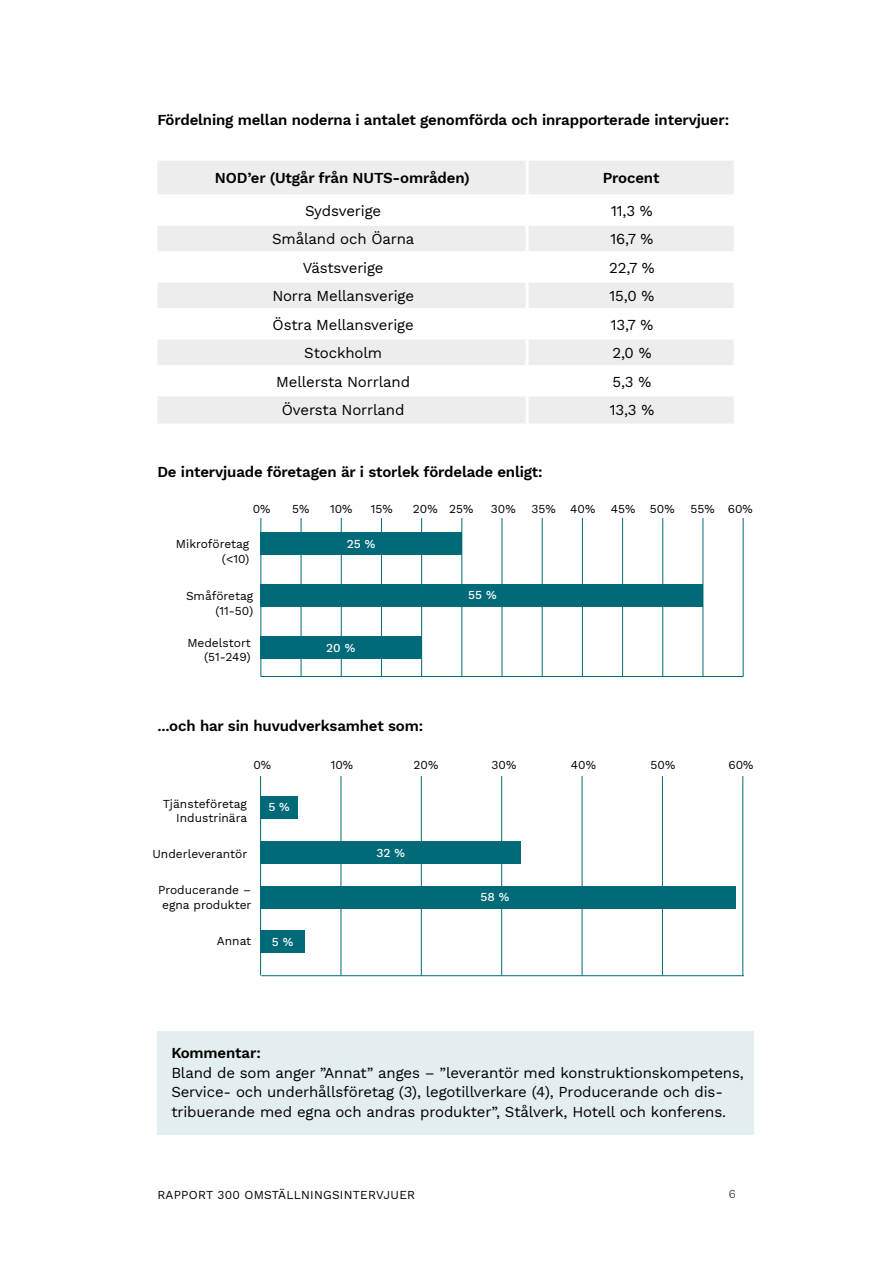
<style>
.page{position:relative;width:893px;height:1263px;background:#fff}
.page>*{position:absolute;margin:0;border:0;box-sizing:border-box;transform-origin:0 0}
.Brödtext{font:15px/19.5px "Work Sans";letter-spacing:-.01em;color:#000}
.Rubrik_H2{font:600 15px "Work Sans";letter-spacing:-.01em;color:#000}
.Brödtext-2{font:600 15px "Work Sans";letter-spacing:-.01em;color:#000}
.Tabelltext{font:12px/14.4px "Work Sans";color:#000;text-align:right}
.Tabelltext-2{font:12px "Work Sans";letter-spacing:.02em;color:#000}
.t1{font:500 12px "Work Sans";color:#fff}
.t2{font:300 12px "Work Sans";color:#000}
.s1{font-weight:600}
</style>
<div class="page">
<hr style="left:261px;top:518px;width:1px;height:158px;background:#006a79">
<hr style="left:301px;top:518px;width:1px;height:158px;background:#006a79">
<hr style="left:341px;top:518px;width:1px;height:158px;background:#006a79">
<hr style="left:381px;top:518px;width:1px;height:158px;background:#006a79">
<hr style="left:421px;top:518px;width:1px;height:158px;background:#006a79">
<hr style="left:462px;top:518px;width:1px;height:158px;background:#006a79">
<hr style="left:502px;top:518px;width:1px;height:158px;background:#006a79">
<hr style="left:542px;top:518px;width:1px;height:158px;background:#006a79">
<hr style="left:582px;top:518px;width:1px;height:158px;background:#006a79">
<hr style="left:622px;top:518px;width:1px;height:158px;background:#006a79">
<hr style="left:662px;top:518px;width:1px;height:158px;background:#006a79">
<hr style="left:703px;top:518px;width:1px;height:158px;background:#006a79">
<hr style="left:261px;top:676px;width:482px;height:1px;background:#006a79">
<hr style="left:743px;top:518px;width:1px;height:158px;background:#006a79">
<div style="left:261px;top:532px;width:201px;height:23px;background:#006a79"></div>
<div style="left:261px;top:636px;width:161px;height:23px;background:#006a79"></div>
<div style="left:261px;top:584px;width:442px;height:23px;background:#006a79"></div>
<svg style="left:158px;top:161px;width:576px;height:262px;fill:#ededed"></svg>
<hr style="left:526px;top:161px;width:3px;height:33px;background:#fff">
<hr style="left:157px;top:194px;width:370px;height:3px;background:#fff">
<hr style="left:527px;top:194px;width:210px;height:3px;background:#fff">
<hr style="left:526px;top:197px;width:3px;height:26px;background:#fff">
<hr style="left:157px;top:223px;width:370px;height:3px;background:#fff">
<hr style="left:527px;top:223px;width:210px;height:3px;background:#fff">
<hr style="left:526px;top:226px;width:3px;height:25px;background:#fff">
<hr style="left:158px;top:251px;width:369px;height:3px;background:#fff">
<hr style="left:527px;top:251px;width:210px;height:3px;background:#fff">
<hr style="left:526px;top:254px;width:3px;height:26px;background:#fff">
<hr style="left:158px;top:280px;width:369px;height:3px;background:#fff">
<hr style="left:527px;top:280px;width:210px;height:3px;background:#fff">
<hr style="left:526px;top:283px;width:3px;height:25px;background:#fff">
<hr style="left:158px;top:308px;width:369px;height:3px;background:#fff">
<hr style="left:527px;top:308px;width:210px;height:3px;background:#fff">
<hr style="left:526px;top:311px;width:3px;height:26px;background:#fff">
<hr style="left:158px;top:337px;width:369px;height:3px;background:#fff">
<hr style="left:527px;top:337px;width:210px;height:3px;background:#fff">
<hr style="left:526px;top:340px;width:3px;height:25px;background:#fff">
<hr style="left:158px;top:365px;width:369px;height:3px;background:#fff">
<hr style="left:527px;top:365px;width:210px;height:3px;background:#fff">
<hr style="left:526px;top:368px;width:3px;height:25px;background:#fff">
<hr style="left:158px;top:393px;width:369px;height:3px;background:#fff">
<hr style="left:527px;top:393px;width:210px;height:3px;background:#fff">
<hr style="left:526px;top:396px;width:3px;height:27px;background:#fff">
<hr style="left:260px;top:776px;width:1px;height:199px;background:#006a79">
<hr style="left:341px;top:776px;width:1px;height:199px;background:#006a79">
<hr style="left:421px;top:776px;width:1px;height:199px;background:#006a79">
<hr style="left:501px;top:776px;width:1px;height:199px;background:#006a79">
<hr style="left:582px;top:776px;width:1px;height:199px;background:#006a79">
<hr style="left:662px;top:776px;width:1px;height:199px;background:#006a79">
<hr style="left:261px;top:975px;width:483px;height:1px;background:#006a79">
<hr style="left:743px;top:776px;width:1px;height:199px;background:#006a79">
<div style="left:260px;top:796px;width:37px;height:23px;background:#006a79"></div>
<div style="left:260px;top:886px;width:476px;height:22px;background:#006a79"></div>
<div style="left:260px;top:930px;width:45px;height:23px;background:#006a79"></div>
<div style="left:260px;top:841px;width:261px;height:23px;background:#006a79"></div>
<div style="left:157px;top:1031px;width:597px;height:104px;background:#e3eef1"></div>
<p class="Rubrik_H2" style="left:157px;top:108px;width:573px">Fördelning mellan noderna i antalet genomförda och inrapporterade intervjuer:</p>
<p class="Brödtext-2" style="left:215px;top:167px;width:256px">NOD’er (Utgår från NUTS-områden)</p>
<p class="Brödtext-2" style="left:603px;top:167px;width:58px">Procent</p>
<p class="Brödtext" style="left:305px;top:200px;width:77px">Sydsverige</p>
<p class="Brödtext" style="left:611px;top:200px;width:43px">11,3 %</p>
<p class="Brödtext" style="left:272px;top:229px;width:144px">Småland och Öarna</p>
<p class="Brödtext" style="left:611px;top:229px;width:44px">16,7 %</p>
<p class="Brödtext" style="left:303px;top:257px;width:82px">Västsverige</p>
<p class="Brödtext" style="left:609px;top:257px;width:47px">22,7 %</p>
<p class="Brödtext" style="left:272px;top:286px;width:143px">Norra Mellansverige</p>
<p class="Brödtext" style="left:610px;top:286px;width:46px">15,0 %</p>
<p class="Brödtext" style="left:273px;top:314px;width:143px">Östra Mellansverige</p>
<p class="Brödtext" style="left:611px;top:314px;width:44px">13,7 %</p>
<p class="Brödtext" style="left:304px;top:343px;width:79px">Stockholm</p>
<p class="Brödtext" style="left:612px;top:343px;width:41px">2,0 %</p>
<p class="Brödtext" style="left:276px;top:371px;width:135px">Mellersta Norrland</p>
<p class="Brödtext" style="left:613px;top:371px;width:40px">5,3 %</p>
<p class="Brödtext" style="left:282px;top:399px;width:124px">Översta Norrland</p>
<p class="Brödtext" style="left:610px;top:399px;width:46px">13,3 %</p>
<p class="Rubrik_H2" style="left:157px;top:460px;width:387px">De intervjuade företagen är i storlek fördelade enligt:</p>
<p class="Tabelltext" style="left:253px;top:501px;width:19px">0%</p>
<p class="Tabelltext" style="left:292px;top:501px;width:19px">5%</p>
<p class="Tabelltext" style="left:330px;top:501px;width:24px">10%</p>
<p class="Tabelltext" style="left:371px;top:501px;width:23px">15%</p>
<p class="Tabelltext" style="left:413px;top:501px;width:62px">20% 25%</p>
<p class="Tabelltext" style="left:491px;top:501px;width:26px">30%</p>
<p class="Tabelltext" style="left:532px;top:501px;width:65px">35% 40%</p>
<p class="Tabelltext" style="left:611px;top:501px;width:65px">45% 50%</p>
<p class="Tabelltext" style="left:691px;top:501px;width:64px">55% 60%</p>
<p class="Tabelltext" style="left:176px;top:537px;width:75px">Mikroföretag (&lt;10)</p>
<p class="Tabelltext" style="left:186px;top:589px;width:69px">Småföretag (11-50)</p>
<p class="Tabelltext" style="left:187px;top:635px;width:65px">Medelstort (51-249)</p>
<p class="t1" style="left:347px;top:535px;width:30px">25 %</p>
<p class="t1" style="left:326px;top:638px;width:31px">20 %</p>
<p class="Rubrik_H2" style="left:157px;top:714px;width:267px">...och har sin huvudverksamhet som:</p>
<p class="t1" style="left:468px;top:586px;width:30px">55 %</p>
<p class="Tabelltext" style="left:253px;top:757px;width:19px">0%</p>
<p class="Tabelltext" style="left:331px;top:757px;width:24px">10%</p>
<p class="Tabelltext" style="left:414px;top:757px;width:26px">20%</p>
<p class="Tabelltext" style="left:492px;top:757px;width:26px">30%</p>
<p class="Tabelltext" style="left:571px;top:757px;width:27px">40%</p>
<p class="Tabelltext" style="left:651px;top:757px;width:26px">50%</p>
<p class="Tabelltext" style="left:728px;top:757px;width:27px">60%</p>
<p class="t1" style="left:268px;top:798px;width:23px">5 %</p>
<p class="Tabelltext" style="left:163px;top:796px;width:86px">Tjänsteföretag<br>Industrinära</p>
<p class="Tabelltext" style="left:152px;top:846px;width:96px">Underleverantör</p>
<p class="Tabelltext" style="left:158px;top:882px;width:95px;text-align:center">Producerande – egna produkter</p>
<p class="Tabelltext" style="left:217px;top:933px;width:36px">Annat</p>
<p class="t1" style="left:377px;top:844px;width:30px">32 %</p>
<p class="t1" style="left:481px;top:888px;width:30px">58 %</p>
<p class="t1" style="left:272px;top:933px;width:23px">5 %</p>
<p class="Brödtext" style="left:171px;top:1043px;width:574px"><span class="s1">Kommentar:<br></span>Bland de som anger ”Annat” anges – ”leverantör med konstruktionskompetens, Service- och underhållsföretag (3), legotillverkare (4), Producerande och dis&shy;tribuerande med egna och andras produkter”, Stålverk, Hotell och konferens.</p>
<p class="Tabelltext-2" style="left:157px;top:1186px;width:259px">RAPPORT 300 OMSTÄLLNINGSINTERVJUER</p>
<p class="t2" style="left:729px;top:1184px;width:8px">6</p>
</div>
